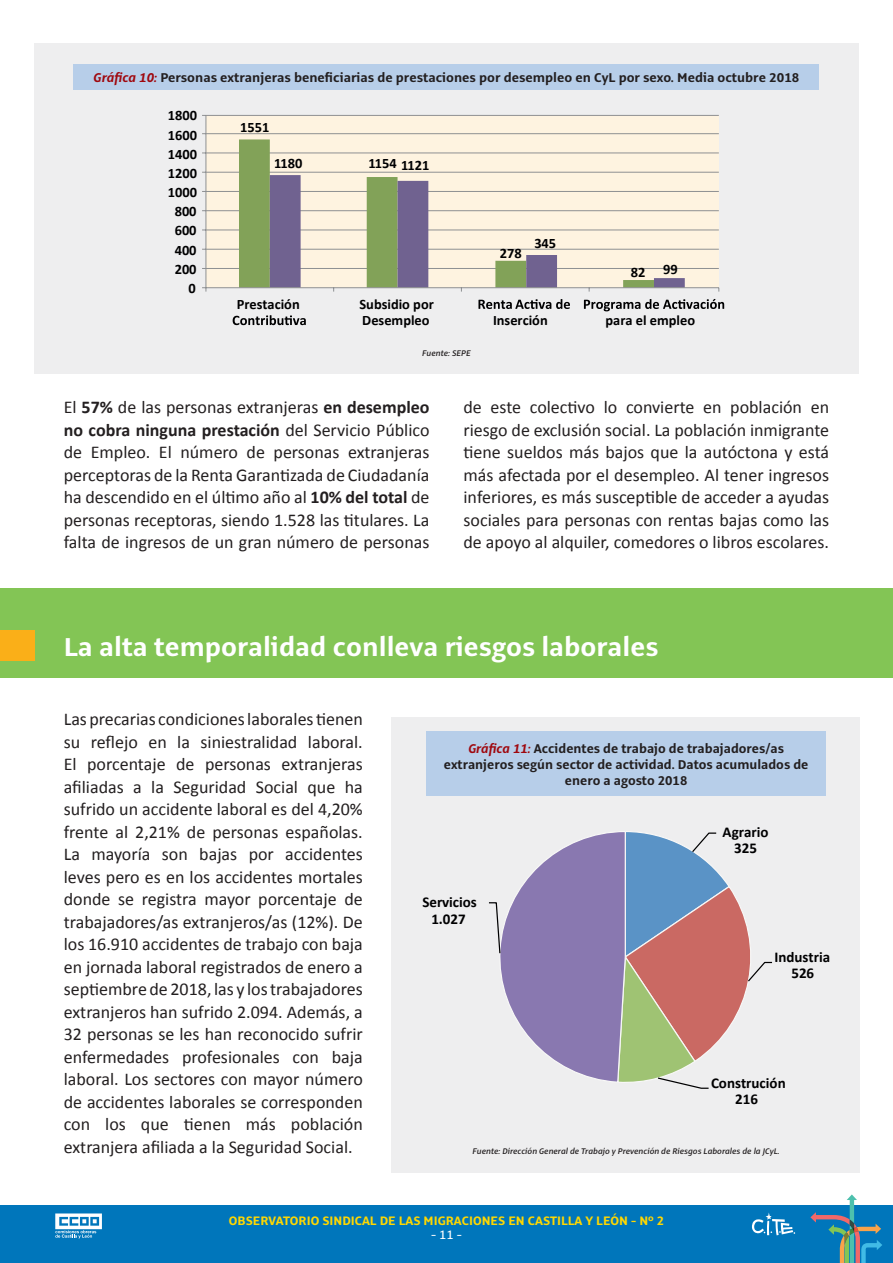
<style>
.page{position:relative;width:893px;height:1263px;background:#fff}
.page>*{position:absolute;margin:0;border:0;box-sizing:border-box;transform-origin:0 0}
.t1{font:700 28.5px "Alto Pro";color:#fff}
.t2{font:18px/22.5px "Calibri";color:#231f20;text-align:justify}
.t3{font:700 15px/15.5px "Calibri";color:#000001;text-align:center}
.t4{font:700 14.4px/16.2px "Calibri";color:#000001}
.t5{font:700 14.1px/16.2px "Alto Pro";color:#231f20;text-align:center}
.t6{font:700 13.5px "Alto Pro";color:#ffd801}
.t7{font:500 13.5px "Alto Pro";color:#fff}
.t8{font:italic 600 9px "Alto Pro";color:#231f20}
.s1{font-style:italic;color:#9f080e}
.s2{font-weight:700}
</style>
<div class="page">
<div style="left:0;top:1205px;width:893px;height:58px;background:#0076bb"></div>
<svg style="left:810px;top:1194px;width:72px;height:69px"></svg>
<svg style="left:55px;top:1213px;width:47px;height:25px"></svg>
<svg style="left:752px;top:1212px;width:43px;height:23px"></svg>
<div style="left:34px;top:43px;width:825px;height:331px;background:#eeeeef"></div>
<div style="left:391px;top:717px;width:468px;height:455px;background:#eeeeef"></div>
<div style="left:426px;top:731px;width:400px;height:65px;background:#b7cee9"></div>
<div style="left:0;top:588px;width:893px;height:89px;background:#83c555"></div>
<div style="left:0;top:631px;width:34px;height:30px;background:#faaf18"></div>
<div style="left:74px;top:64px;width:745px;height:26px;background:#b7cee9"></div>
<svg style="left:489px;top:832px;width:283px;height:257px"></svg>
<div style="left:206px;top:115px;width:513px;height:173px;background:#fef3e0"></div>
<hr style="left:206px;top:115px;width:513px;height:1px;background:#8e9092">
<hr style="left:206px;top:133px;width:513px;height:1px;background:#8e9092">
<hr style="left:206px;top:152px;width:513px;height:1px;background:#8e9092">
<hr style="left:206px;top:172px;width:513px;height:1px;background:#8e9092">
<hr style="left:206px;top:191px;width:513px;height:1px;background:#8e9092">
<hr style="left:206px;top:210px;width:513px;height:1px;background:#8e9092">
<hr style="left:206px;top:229px;width:513px;height:1px;background:#8e9092">
<hr style="left:206px;top:249px;width:513px;height:1px;background:#8e9092">
<hr style="left:206px;top:268px;width:513px;height:1px;background:#8e9092">
<svg style="left:239px;top:139px;width:415px;height:148px"></svg>
<svg style="left:270px;top:175px;width:415px;height:112px"></svg>
<hr style="left:205px;top:115px;width:1px;height:173px;background:#8e9092">
<hr style="left:206px;top:287px;width:513px;height:1px;background:#8e9092">
<svg style="left:233px;top:315px;width:73px;height:10px"></svg>
<svg style="left:478px;top:299px;width:92px;height:10px"></svg>
<svg style="left:584px;top:299px;width:140px;height:12px"></svg>
<p class="t5" style="left:94px;top:70px;width:707px"><span class="s1">Gráfica 10:</span> Personas extranjeras beneficiarias de prestaciones por desempleo en CyL por sexo. Media octubre 2018</p>
<p class="t4" style="left:168px;top:107px;width:31px">1800</p>
<p class="t4" style="left:168px;top:126px;width:31px">1600</p>
<p class="t4" style="left:168px;top:145px;width:31px">1400</p>
<p class="t4" style="left:168px;top:164px;width:31px">1200</p>
<p class="t4" style="left:168px;top:184px;width:31px">1000</p>
<p class="t4" style="left:175px;top:203px;width:23px">800</p>
<p class="t4" style="left:175px;top:222px;width:23px">600</p>
<p class="t4" style="left:175px;top:241px;width:23px">400</p>
<p class="t4" style="left:175px;top:260px;width:23px">200</p>
<p class="t4" style="left:189px;top:279px;width:9px">0</p>
<p class="t4" style="left:240px;top:118px;width:31px">1551</p>
<p class="t4" style="left:368px;top:154px;width:30px">1154</p>
<p class="t4" style="left:274px;top:154px;width:30px">1180</p>
<p class="t4" style="left:401px;top:156px;width:30px">1121</p>
<p class="t4" style="left:237px;top:295px;width:64px">Prestación</p>
<p class="t4" style="left:359px;top:295px;width:76px">Subsidio por<br>Desempleo</p>
<p class="t8" style="left:422px;top:347px;width:50px">Fuente: SEPE</p>
<p class="t4" style="left:500px;top:244px;width:23px">278</p>
<p class="t4" style="left:534px;top:234px;width:23px">345</p>
<p class="t4" style="left:631px;top:263px;width:16px">82</p>
<p class="t4" style="left:663px;top:261px;width:16px">99</p>
<p class="t4" style="left:493px;top:311px;width:56px">Inserción</p>
<p class="t4" style="left:606px;top:311px;width:91px">para el empleo</p>
<p class="t2" style="left:64px;top:395px;width:367px">El <span class="s2">57%</span> de las personas extranjeras <span class="s2">en desempleo no cobra ninguna prestación</span> del Servicio Público de Empleo. El número de personas extranjeras perceptoras de la Renta Garantizada de Ciudadanía ha descendido en el último año al <span class="s2">10% del total</span> de personas receptoras, siendo 1.528 las titulares. La falta de ingresos de un gran número de personas</p>
<p class="t2" style="left:463px;top:395px;width:367px">de este colectivo lo convierte en población en riesgo de exclusión social. La población inmigrante tiene sueldos más bajos que la autóctona y está más afectada por el desempleo. Al tener ingresos inferiores, es más susceptible de acceder a ayudas sociales para personas con rentas bajas como las de apoyo al alquiler, comedores o libros escolares.</p>
<h1 class="t1" style="left:64px;top:629px;width:596px">La alta temporalidad conlleva riesgos laborales</h1>
<p class="t2" style="left:64px;top:707px;width:301px">Las precarias condiciones laborales tienen su reflejo en la siniestralidad laboral.<br>El porcentaje de personas extranjeras afiliadas a la Seguridad Social que ha sufrido un accidente laboral es del 4,20% frente al 2,21% de personas españolas.<br>La mayoría son bajas por accidentes leves pero es en los accidentes mortales donde se registra mayor porcentaje de trabajadores/as extranjeros/as (12%). De los 16.910 accidentes de trabajo con baja en jornada laboral registrados de enero a septiembre de 2018, las y los trabajadores extranjeros han sufrido 2.094. Además, a 32 personas se les han reconocido sufrir enfermedades profesionales con baja laboral. Los sectores con mayor número de accidentes laborales se corresponden con los que tienen más población extranjera afiliada a la Seguridad Social.</p>
<p class="t5" style="left:444px;top:740px;width:366px"><span class="s1">Gráfica 11:</span> Accidentes de trabajo de trabajadores/as extranjeros según sector de actividad. Datos acumulados de enero a agosto 2018</p>
<p class="t3" style="left:422px;top:892px;width:56px;line-height:17.5px">Servicios<br>1.027</p>
<p class="t3" style="left:723px;top:823px;width:48px;line-height:15.9px">Agrario<br>325</p>
<p class="t3" style="left:774px;top:949px;width:57px">Industria<br>526</p>
<p class="t3" style="left:711px;top:1075px;width:76px">Construción<br>216</p>
<p class="t8" style="left:473px;top:1145px;width:309px">Fuente: Dirección General de Trabajo y Prevención de Riesgos Laborales de la JCyL.</p>
<p class="t6" style="left:229px;top:1212px;width:437px">OBSERVATORIO SINDICAL DE LAS MIGRACIONES EN CASTILLA Y LEÓN - Nº 2</p>
<p class="t7" style="left:431px;top:1227px;width:32px">- 11 -</p>
</div>
